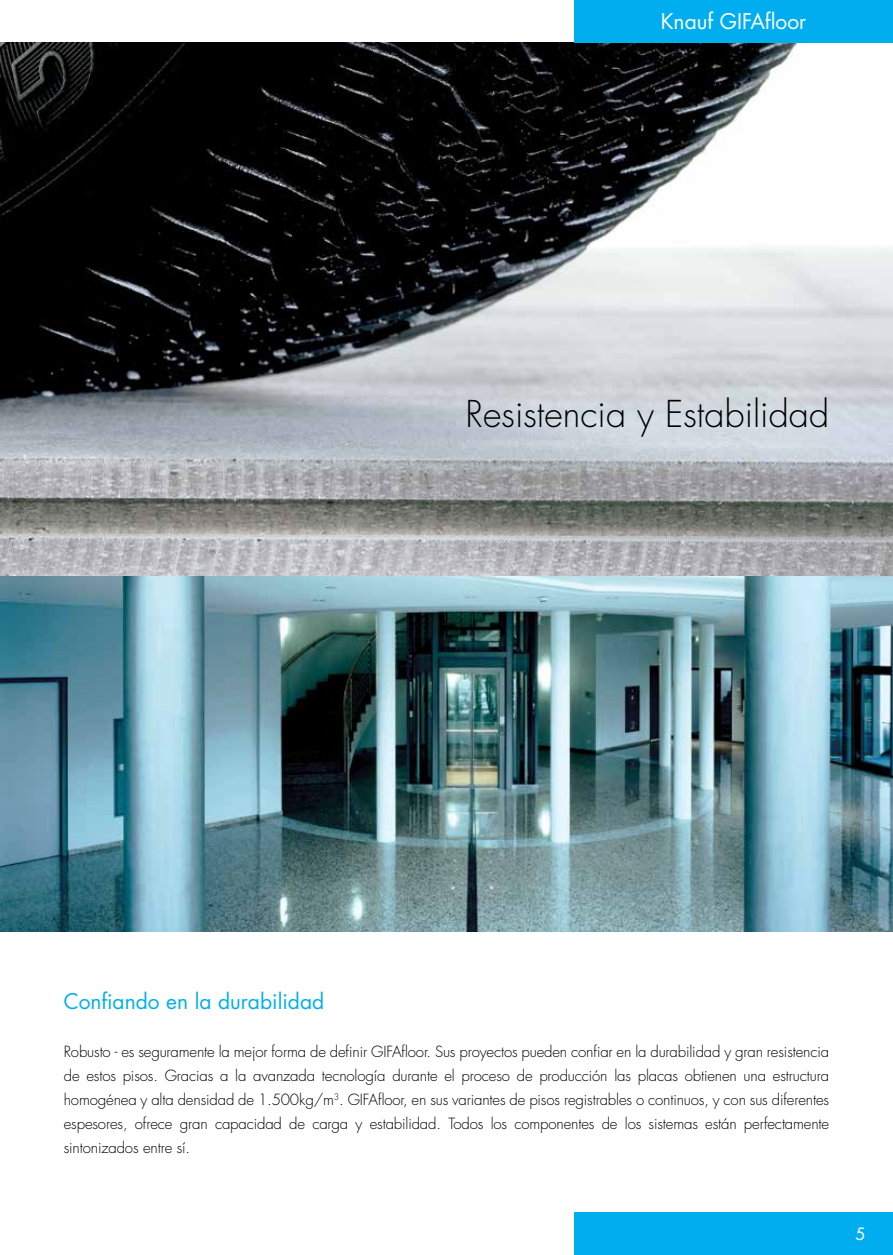
<style>
.page{position:relative;width:893px;height:1255px;background:#fff}
.page>*{position:absolute;margin:0;border:0;box-sizing:border-box;transform-origin:0 0}
.t1{font:300 36px "Futura";color:#000}
.t2{font:21px "Futura";color:#00aeef}
.t3{font:21px "Futura";color:#fff}
.t4{font:16.5px "Futura";color:#fff}
.t5{font:300 15px/24px "Futura";letter-spacing:-.01em;color:#000;text-align:justify}
</style>
<div class="page">
<img style="left:0;top:43px;width:893px;height:888px">
<div style="left:574px;top:1212px;width:319px;height:42px;background:#00aeef"></div>
<div style="left:574px;top:0;width:319px;height:43px;background:#00aeef"></div>
<h2 class="t3" style="left:661px;top:7px;width:147px">Knauf GIFAfloor</h2>
<h1 class="t1" style="left:466px;top:392px;width:365px">Resistencia y Estabilidad</h1>
<h2 class="t2" style="left:64px;top:986px;width:262px">Confiando en la durabilidad</h2>
<p class="t5" style="left:64px;top:1039px;width:767px">Robusto - es seguramente la mejor forma de definir GIFAfloor. Sus proyectos pueden confiar en la durabilidad y gran resistencia de estos pisos. Gracias a la avanzada tecnología durante el proceso de producción las placas obtienen una estructura homogénea y alta densidad de 1.500kg/m<sup>3</sup>. GIFAfloor, en sus variantes de pisos registrables o continuos, y con sus diferentes espesores, ofrece gran capacidad de carga y estabilidad. Todos los componentes de los sistemas están perfectamente sintonizados entre sí.</p>
<p class="t4" style="left:855px;top:1222px;width:12px">5</p>
</div>
